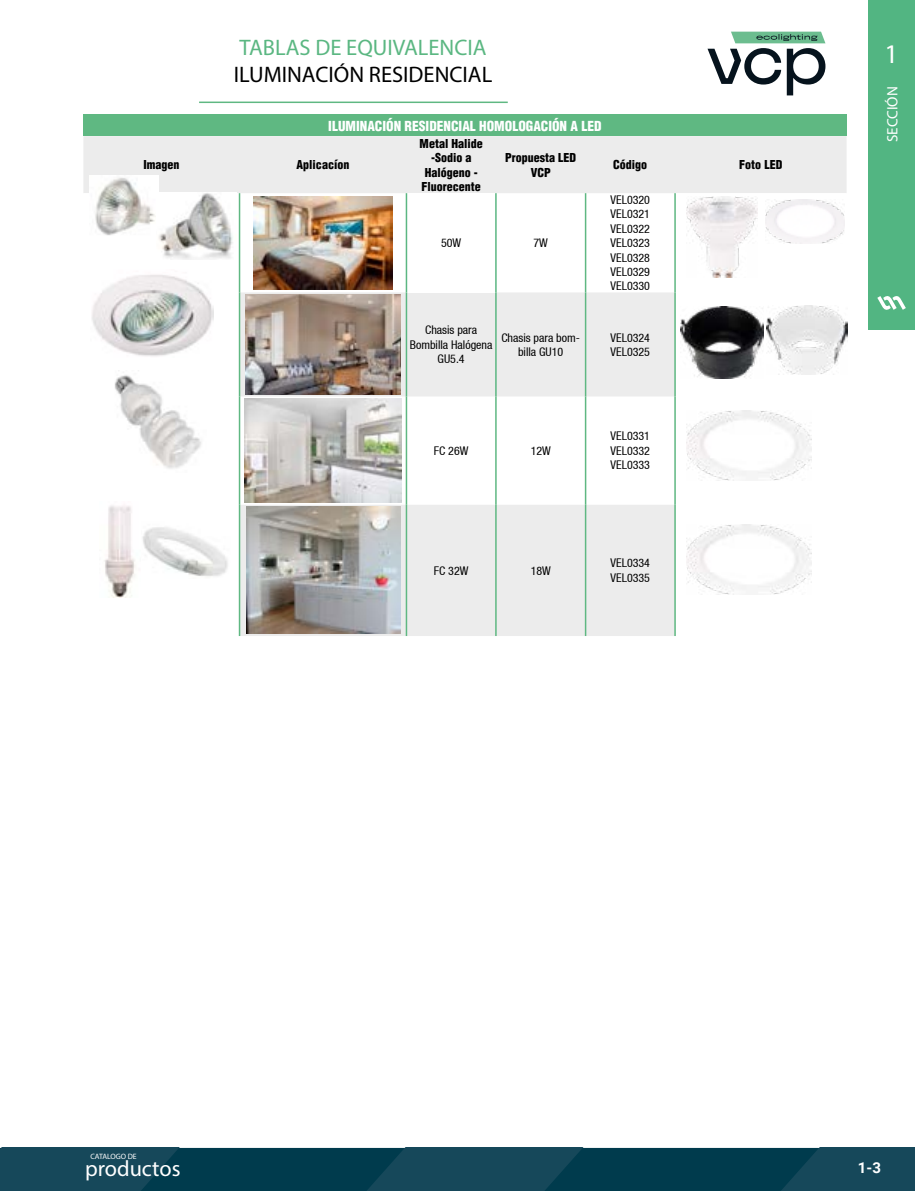
<style>
.page{position:relative;width:915px;height:1191px;background:#fff}
.page>*{position:absolute;margin:0;border:0;box-sizing:border-box;transform-origin:0 0}
.t1{font:27px "Myriad Pro";color:#fff}
.t2{font:22.5px "Myriad Pro";color:#000}
.t3{font:22.5px "Myriad Pro";color:#5bb782}
.t4{font:22.2px "Myriad Pro";color:#fff}
.t5{font:15px "Myriad Pro";color:#fff}
.t6{font:700 15px "Roboto";color:#fff}
.t7{font:900 condensed 13.5px "Helvetica";color:#fff}
.t8{font:condensed 12px/14.4px "Helvetica 57";color:#000;text-align:justify}
.t9{font:900 condensed 12px/14.4px "Helvetica";color:#000;text-align:center}
.t10{font:7.8px "Myriad Pro";color:#fff}
</style>
<div class="page">
<div style="left:867px;top:0;width:47px;height:330px;background:#52b582"></div>
<hr style="left:199px;top:102px;width:308px;height:1px;background:#5fb882">
<svg style="left:707px;top:32px;width:118px;height:63px"></svg>
<svg style="left:877px;top:296px;width:28px;height:14px"></svg>
<svg style="left:0;top:1147px;width:914px;height:44px;background:#0d4355"></svg>
<div style="left:83px;top:115px;width:763px;height:21px;background:#5fb882"></div>
<div style="left:83px;top:136px;width:763px;height:57px;background:#ececec"></div>
<svg style="left:113px;top:292px;width:721px;height:344px"></svg>
<hr style="left:239px;top:193px;width:1px;height:99px;background:#5fb882">
<hr style="left:584px;top:193px;width:2px;height:99px;background:#5fb882">
<hr style="left:674px;top:193px;width:1px;height:99px;background:#5fb882">
<hr style="left:239px;top:292px;width:1px;height:104px;background:#5fb882">
<hr style="left:239px;top:396px;width:1px;height:109px;background:#5fb882">
<hr style="left:239px;top:505px;width:1px;height:131px;background:#5fb882">
<hr style="left:584px;top:292px;width:2px;height:104px;background:#5fb882">
<hr style="left:674px;top:292px;width:1px;height:104px;background:#5fb882">
<hr style="left:405px;top:396px;width:2px;height:109px;background:#5fb882">
<hr style="left:495px;top:396px;width:1px;height:109px;background:#5fb882">
<hr style="left:584px;top:396px;width:2px;height:109px;background:#5fb882">
<hr style="left:674px;top:396px;width:1px;height:109px;background:#5fb882">
<hr style="left:405px;top:505px;width:2px;height:131px;background:#5fb882">
<hr style="left:495px;top:505px;width:1px;height:131px;background:#5fb882">
<hr style="left:584px;top:505px;width:2px;height:131px;background:#5fb882">
<hr style="left:674px;top:505px;width:1px;height:131px;background:#5fb882">
<hr style="left:405px;top:193px;width:2px;height:99px;background:#5bb782">
<hr style="left:495px;top:193px;width:1px;height:99px;background:#5bb782">
<hr style="left:405px;top:292px;width:2px;height:104px;background:#5bb782">
<hr style="left:495px;top:292px;width:1px;height:104px;background:#5bb782">
<img style="left:253px;top:196px;width:140px;height:93px">
<img style="left:246px;top:294px;width:154px;height:100px">
<img style="left:245px;top:399px;width:156px;height:103px">
<img style="left:246px;top:507px;width:154px;height:127px">
<img style="left:90px;top:176px;width:68px;height:60px">
<img style="left:156px;top:192px;width:80px;height:68px">
<img style="left:686px;top:196px;width:71px;height:81px">
<img style="left:765px;top:199px;width:78px;height:44px">
<img style="left:92px;top:275px;width:121px;height:82px">
<img style="left:113px;top:370px;width:93px;height:102px">
<img style="left:140px;top:521px;width:90px;height:57px">
<img style="left:104px;top:502px;width:36px;height:95px">
<img style="left:680px;top:307px;width:83px;height:71px">
<img style="left:765px;top:305px;width:81px;height:69px">
<img style="left:686px;top:411px;width:125px;height:69px">
<img style="left:686px;top:524px;width:125px;height:70px">
<h2 class="t3" style="left:239px;top:34px;width:248px">TABLAS DE EQUIVALENCIA</h2>
<h2 class="t2" style="left:234px;top:61px;width:260px">ILUMINACIÓN RESIDENCIAL</h2>
<p class="t7" style="left:328px;top:117px;width:275px">ILUMINACIÓN RESIDENCIAL HOMOLOGACIÓN A LED</p>
<p class="t9" style="left:143px;top:158px;width:37px">Imagen</p>
<p class="t9" style="left:296px;top:158px;width:54px">Aplicacíon</p>
<p class="t9" style="left:419px;top:136px;width:65px">Metal Halide -Sodio a<br>Halógeno -<br>Fluorecente</p>
<p class="t9" style="left:505px;top:150px;width:72px">Propuesta LED<br>VCP</p>
<p class="t9" style="left:613px;top:158px;width:36px">Código</p>
<p class="t9" style="left:739px;top:158px;width:44px">Foto LED</p>
<p class="t8" style="left:441px;top:235px;width:22px">50W</p>
<p class="t8" style="left:533px;top:235px;width:16px">7W</p>
<p class="t8" style="left:610px;top:192px;width:41px">VEL0320<br>VEL0321<br>VEL0322<br>VEL0323<br>VEL0328<br>VEL0329<br>VEL0330</p>
<p class="t8" style="left:409px;top:323px;width:84px;text-align:center">Chasis para<br>Bombilla Halógena<br>GU5.4</p>
<p class="t8" style="left:501px;top:330px;width:80px;text-align:center">Chasis para bom&shy;billa GU10</p>
<p class="t8" style="left:610px;top:330px;width:41px">VEL0324<br>VEL0325</p>
<p class="t8" style="left:433px;top:443px;width:36px">FC 26W</p>
<p class="t8" style="left:530px;top:443px;width:22px">12W</p>
<p class="t8" style="left:610px;top:429px;width:41px">VEL0331<br>VEL0332<br>VEL0333</p>
<p class="t8" style="left:433px;top:563px;width:36px">FC 32W</p>
<p class="t8" style="left:530px;top:563px;width:22px">18W</p>
<p class="t8" style="left:610px;top:556px;width:41px">VEL0334<br>VEL0335</p>
<h1 class="t1" style="left:884px;top:37px;width:15px">1</h1>
<p class="t5" style="left:883px;top:142px;width:57px;rotate:-90deg">SECCIÓN</p>
<p class="t10" style="left:90px;top:1151px;width:48px">CATALOGO DE</p>
<h3 class="t4" style="left:85px;top:1154px;width:97px">productos</h3>
<p class="t6" style="left:857px;top:1157px;width:25px">1-3</p>
</div>
